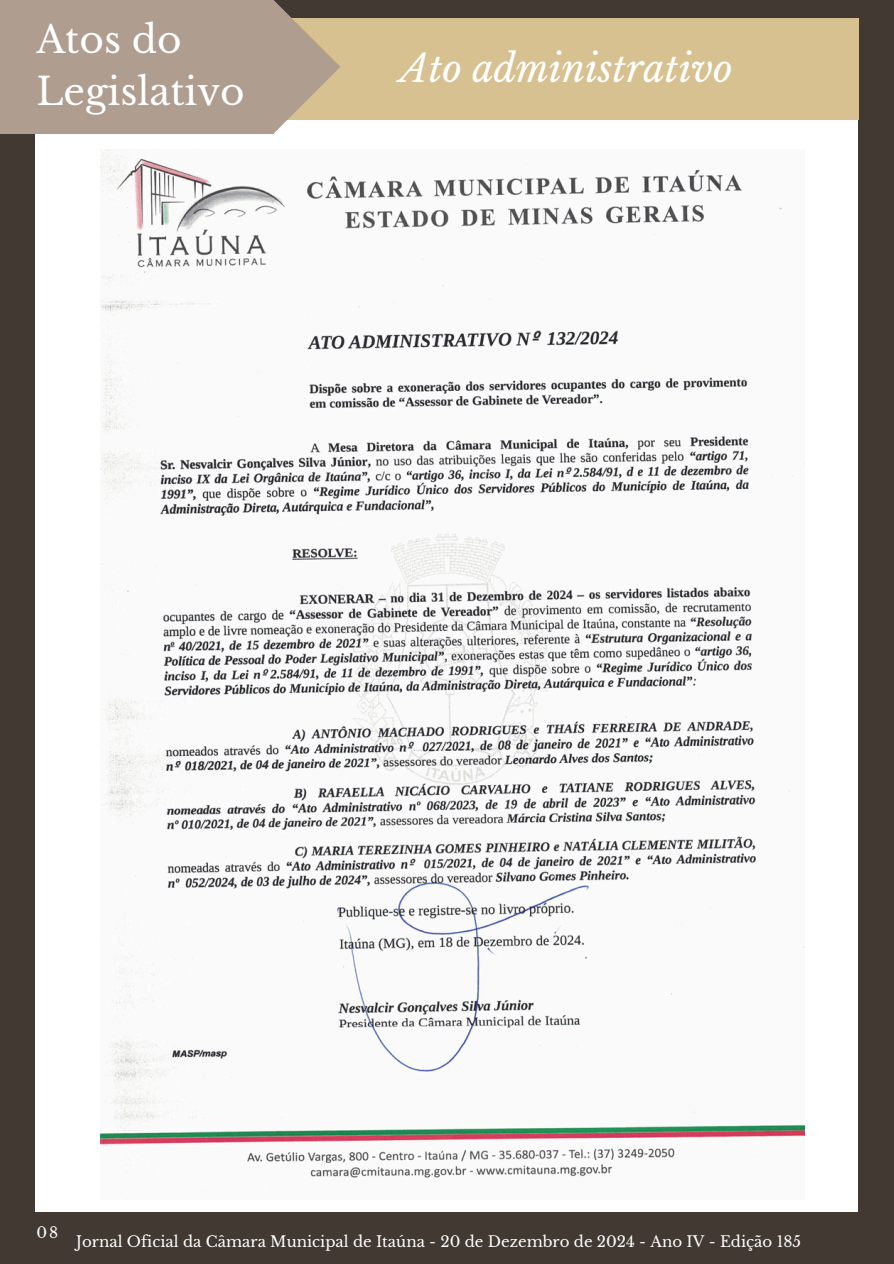
<style>
.page{position:relative;width:894px;height:1264px;background:#fff}
.page>*{position:absolute;margin:0;border:0;box-sizing:border-box;transform-origin:0 0}
.t1{font:37.5px/51.8px "Libre Baskerville";color:#fff}
.t2{font:italic 37.5px "Libre Baskerville";color:#fff}
.t3{font:15px "Libre Baskerville";color:#fff}
.t4{font:15px "Libre Baskerville";color:#fdfdfd}
</style>
<div class="page">
<div style="left:0;top:0;width:893px;height:1263px;background:#413932"></div>
<div style="left:36px;top:44px;width:821px;height:1166px;background:#fff"></div>
<div style="left:275px;top:18px;width:583px;height:102px;background:#d7c190"></div>
<svg style="left:274px;top:0;width:66px;height:133px"></svg>
<div style="left:0;top:0;width:274px;height:134px;background:#af9d90"></div>
<img style="left:101px;top:149px;width:703px;height:1042px">
<h1 class="t1" style="left:36px;top:14px;width:210px">Atos do<br>Legislativo</h1>
<p class="t2" style="left:400px;top:46px;width:334px">Ato administrativo</p>
<h1 class="t4" style="left:36px;top:1223px;width:23px">08</h1>
<p class="t3" style="left:76px;top:1232px;width:726px">Jornal Oficial da Câmara Municipal de Itaúna - 20 de Dezembro de 2024 - Ano IV - Edição 185</p>
</div>
